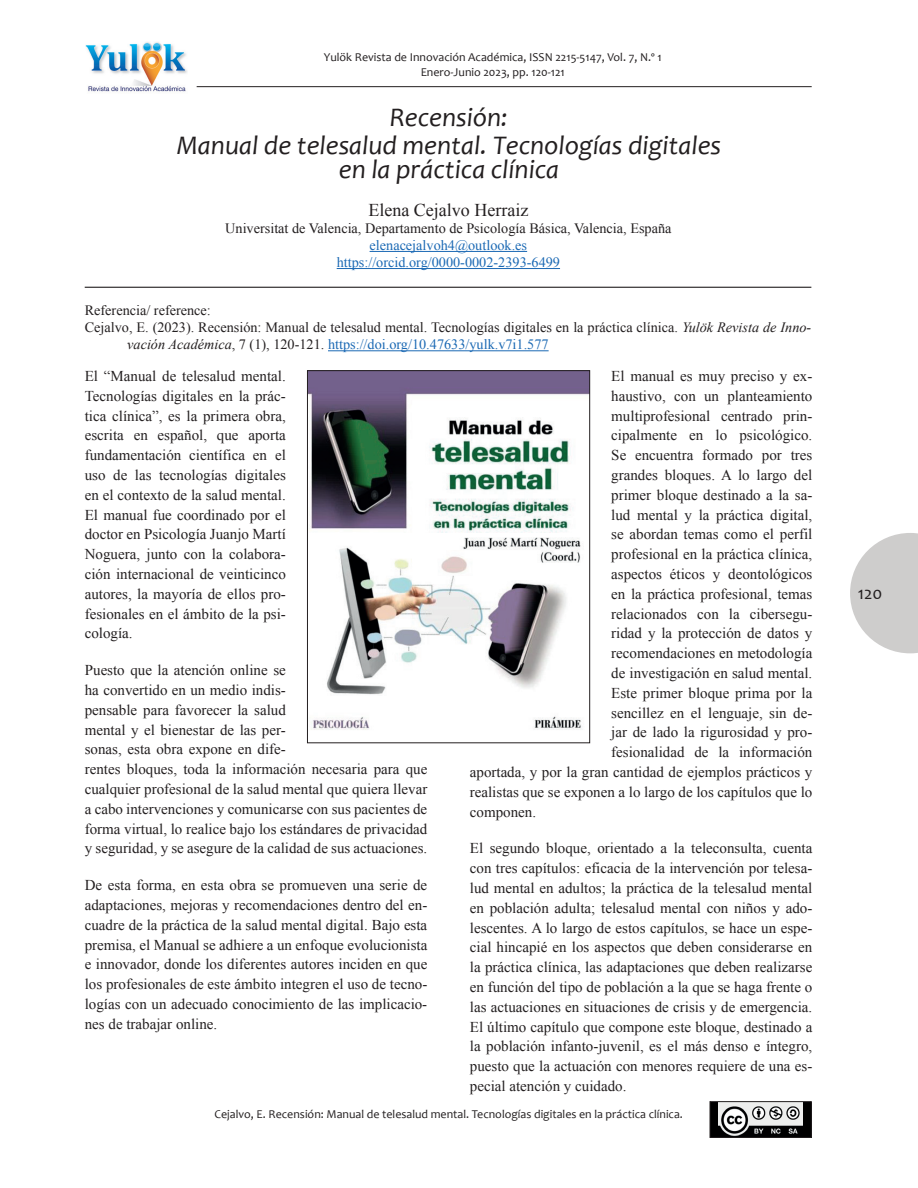
<style>
.page{position:relative;width:918px;height:1188px;background:#fff}
.page>*{position:absolute;margin:0;border:0;box-sizing:border-box;transform-origin:0 0}
.t1{font:italic 27px/28.2px "Candara";color:#231f20;text-align:center}
.t2{font:18px "Times New Roman";color:#231f20}
.t3{font:18px "Candara";color:#231f20}
.t4{font:15px/19.8px "Times New Roman";color:#231f20;text-align:justify}
.t5{font:14.25px "Times New Roman";color:#231f20}
.t6{font:14.25px/17.1px "Times New Roman";color:#1b69b4;text-align:center}
.t7{font:12px/14.4px "Candara";color:#231f20;text-align:center}
.s1{font-style:italic}
.s2{font-style:italic;color:#231f20}
.s3{color:#231f20}
</style>
<div class="page">
<svg style="left:850px;top:533px;width:68px;height:120px"></svg>
<img style="left:86px;top:42px;width:101px;height:50px">
<hr style="left:197px;top:86px;width:615px;height:1px;background:#231f20">
<div style="left:710px;top:1102px;width:101px;height:35px;background:#000"></div>
<img style="left:719px;top:1103px;width:84px;height:33px">
<div style="left:710px;top:1101px;width:102px;height:37px;border:1px solid #231f20"></div>
<hr style="left:328px;top:350px;width:221px;height:1px;background:#1b69b4">
<hr style="left:85px;top:287px;width:726px;height:1px;background:#231f20">
<hr style="left:370px;top:251px;width:157px;height:1px;background:#1b69b4">
<hr style="left:337px;top:268px;width:223px;height:1px;background:#1b69b4">
<img style="left:309px;top:372px;width:279px;height:358px">
<div style="left:307px;top:370px;width:283px;height:373px;border:1px solid #231f20"></div>
<p class="t7" style="left:324px;top:50px;width:339px">Yulök Revista de Innovación Académica, ISSN 2215-5147, Vol. 7, N.º 1<br>Enero-Junio 2023, pp. 120-121</p>
<h1 class="t1" style="left:177px;top:103px;width:546px">Recensión:<br>Manual de telesalud mental. Tecnologías digitales</h1>
<h1 class="t1" style="left:339px;top:155px;width:222px">en la práctica clínica</h1>
<p class="t2" style="left:368px;top:198px;width:161px">Elena Cejalvo Herraiz</p>
<p class="t5" style="left:225px;top:218px;width:448px">Universitat de Valencia, Departamento de Psicología Básica, Valencia, España</p>
<p class="t6" style="left:337px;top:236px;width:225px">elenacejalvoh4@outlook.es https://orcid.org/0000-0002-2393-6499</p>
<p class="t5" style="left:85px;top:301px;width:128px">Referencia/ reference:</p>
<p class="t5" style="left:85px;top:318px;width:728px">Cejalvo, E. (2023). Recensión: Manual de telesalud mental. Tecnologías digitales en la práctica clínica. <span class="s1">Yulök Revista de Inno-</span></p>
<p class="t6" style="left:127px;top:336px;width:423px"><span class="s2">vación Académica</span><span class="s3">, 7 (1), 120-121.</span> https://doi.org/10.47633/yulk.v7i1.577</p>
<p class="t4" style="left:85px;top:366px;width:203px">El “Manual de telesalud mental.<br>Tecnologías digitales en la prác&shy;tica clínica”, es la primera obra, escrita en español, que aporta fundamentación científica en el uso de las tecnologías digitales en el contexto de la salud mental.<br>El manual fue coordinado por el doctor en Psicología Juanjo Martí Noguera, junto con la colabora&shy;ción internacional de veinticinco autores, la mayoría de ellos pro&shy;fesionales en el ámbito de la psi&shy;cología.</p>
<p class="t4" style="left:85px;top:660px;width:344px;text-align:left">Puesto que la atención online se<br>ha convertido en un medio indis-<br>pensable para favorecer la salud<br>mental y el bienestar de las per-<br>sonas, esta obra expone en dife-<br>rentes bloques, toda la información necesaria para que cualquier profesional de la salud mental que quiera llevar a cabo intervenciones y comunicarse con sus pacientes de forma virtual, lo realice bajo los estándares de privacidad y seguridad, y se asegure de la calidad de sus actuaciones.</p>
<p class="t4" style="left:85px;top:875px;width:344px">De esta forma, en esta obra se promueven una serie de adaptaciones, mejoras y recomendaciones dentro del en&shy;cuadre de la práctica de la salud mental digital. Bajo esta premisa, el Manual se adhiere a un enfoque evolucionista e innovador, donde los diferentes autores inciden en que los profesionales de este ámbito integren el uso de tecno&shy;logías con un adecuado conocimiento de las implicacio&shy;nes de trabajar online.</p>
<p class="t4" style="left:611px;top:366px;width:203px">El manual es muy preciso y ex-</p>
<p class="t4" style="left:611px;top:386px;width:203px">haustivo, con un planteamiento</p>
<p class="t4" style="left:611px;top:405px;width:203px">multiprofesional centrado prin-</p>
<p class="t4" style="left:611px;top:425px;width:203px">cipalmente en lo psicológico.</p>
<p class="t4" style="left:611px;top:445px;width:203px">Se encuentra formado por tres</p>
<p class="t4" style="left:611px;top:465px;width:202px">grandes bloques. A lo largo del</p>
<p class="t4" style="left:611px;top:485px;width:203px">primer bloque destinado a la sa-</p>
<p class="t4" style="left:611px;top:504px;width:203px">lud mental y la práctica digital,</p>
<p class="t4" style="left:611px;top:524px;width:203px">se abordan temas como el perfil</p>
<p class="t4" style="left:611px;top:544px;width:203px">profesional en la práctica clínica,</p>
<p class="t4" style="left:611px;top:564px;width:203px">aspectos éticos y deontológicos</p>
<p class="t4" style="left:611px;top:584px;width:203px">en la práctica profesional, temas</p>
<p class="t4" style="left:611px;top:603px;width:203px">relacionados con la cibersegu-</p>
<p class="t4" style="left:611px;top:623px;width:203px">ridad y la protección de datos y</p>
<p class="t4" style="left:611px;top:643px;width:203px">recomendaciones en metodología</p>
<p class="t4" style="left:611px;top:663px;width:203px">de investigación en salud mental.</p>
<p class="t4" style="left:611px;top:683px;width:203px">Este primer bloque prima por la</p>
<p class="t4" style="left:611px;top:702px;width:203px">sencillez en el lenguaje, sin de-</p>
<p class="t4" style="left:611px;top:722px;width:203px">jar de lado la rigurosidad y pro-</p>
<p class="t4" style="left:611px;top:742px;width:203px">fesionalidad de la información</p>
<p class="t4" style="left:470px;top:762px;width:344px">aportada, y por la gran cantidad de ejemplos prácticos y</p>
<p class="t4" style="left:470px;top:782px;width:344px">realistas que se exponen a lo largo de los capítulos que lo</p>
<p class="t4" style="left:470px;top:801px;width:68px">componen.</p>
<p class="t4" style="left:470px;top:838px;width:344px">El segundo bloque, orientado a la teleconsulta, cuenta con tres capítulos: eficacia de la intervención por telesa&shy;lud mental en adultos; la práctica de la telesalud mental en población adulta; telesalud mental con niños y ado&shy;lescentes. A lo largo de estos capítulos, se hace un espe&shy;cial hincapié en los aspectos que deben considerarse en la práctica clínica, las adaptaciones que deben realizarse en función del tipo de población a la que se haga frente o las actuaciones en situaciones de crisis y de emergencia.<br>El último capítulo que compone este bloque, destinado a la población infanto-juvenil, es el más denso e íntegro, puesto que la actuación con menores requiere de una es&shy;pecial atención y cuidado.</p>
<p class="t7" style="left:215px;top:1107px;width:470px">Cejalvo, E. Recensión: Manual de telesalud mental. Tecnologías digitales en la práctica clínica.</p>
<p class="t3" style="left:858px;top:582px;width:26px">120</p>
</div>
